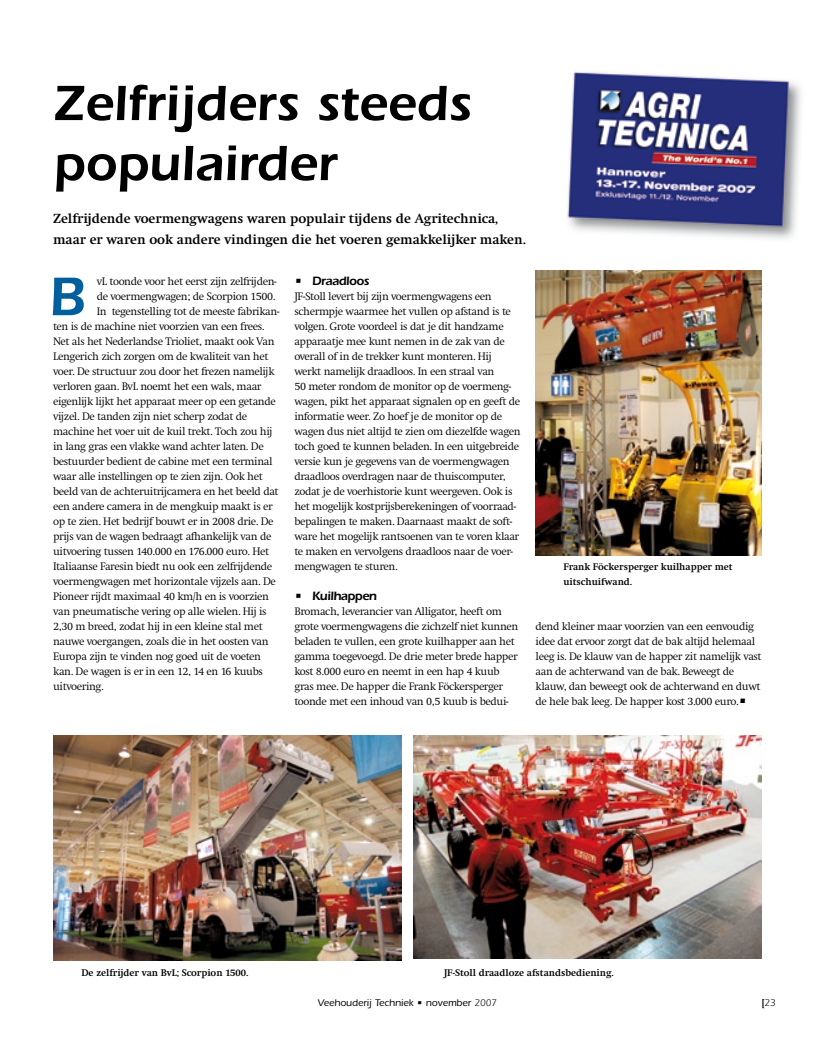
<style>
.page{position:relative;width:815px;height:1046px;background:#fff}
.page>*{position:absolute;margin:0;border:0;box-sizing:border-box;transform-origin:0 0}
.t1{font:600 56.25px "Itc Eras";color:#00609e}
.t2{font:600 51.25px/60px "Itc Eras";color:#000}
.t3{font:700 13.75px/21.2px "Swift";color:#000}
.t4{font:600 12.5px "Itc Eras";letter-spacing:-.035em;color:#000}
.t5{font:300 11.25px/15px "Swift";letter-spacing:-.035em;color:#000}
.t6{font:700 10px/15px "Swift";color:#000}
.t7{font:500 10px "Itc Eras";color:#000}
.t8{font:10px "Itc Eras";color:#000}
.s1{font-family:"Itc Eras";font-weight:700;font-size:12.5px}
.s2{font-weight:400}
.s3{font-family:"Swift";font-weight:800}
</style>
<div class="page">
<img style="left:567px;top:71px;width:234px;height:168px">
<img style="left:53px;top:735px;width:349px;height:225px">
<img style="left:414px;top:735px;width:348px;height:223px">
<img style="left:535px;top:270px;width:227px;height:285px">
<h2 class="t2" style="left:53px;top:73px;width:420px">Zelfrijders steeds populairder</h2>
<p class="t3" style="left:53px;top:208px;width:474px">Zelfrijdende voermengwagens waren populair tijdens de Agritechnica, maar er waren ook andere vindingen die het voeren gemakkelijker maken.</p>
<p class="t5" style="left:97px;top:274px;width:181px">vL toonde voor het eerst zijn zelfrijden-</p>
<p class="t5" style="left:97px;top:289px;width:180px">de voermengwagen; de Scorpion 1500.</p>
<p class="t5" style="left:97px;top:304px;width:184px">In tegenstelling tot de meeste fabrikan-</p>
<p class="t5" style="left:53px;top:319px;width:213px">ten is de machine niet voorzien van een frees.</p>
<p class="t5" style="left:53px;top:334px;width:223px">Net als het Nederlandse Trioliet, maakt ook Van</p>
<p class="t5" style="left:53px;top:349px;width:217px">Lengerich zich zorgen om de kwaliteit van het</p>
<p class="t5" style="left:53px;top:364px;width:223px">voer. De structuur zou door het frezen namelijk</p>
<p class="t5" style="left:53px;top:379px;width:210px">verloren gaan. BvL noemt het een wals, maar</p>
<p class="t5" style="left:53px;top:394px;width:224px">eigenlijk lijkt het apparaat meer op een getande</p>
<p class="t5" style="left:53px;top:409px;width:195px">vijzel. De tanden zijn niet scherp zodat de</p>
<p class="t5" style="left:53px;top:424px;width:221px">machine het voer uit de kuil trekt. Toch zou hij</p>
<p class="t5" style="left:53px;top:439px;width:212px">in lang gras een vlakke wand achter laten. De</p>
<p class="t5" style="left:53px;top:454px;width:221px">bestuurder bedient de cabine met een terminal</p>
<p class="t5" style="left:53px;top:469px;width:211px">waar alle instellingen op te zien zijn. Ook het</p>
<p class="t5" style="left:53px;top:484px;width:227px">beeld van de achteruitrijcamera en het beeld dat</p>
<p class="t5" style="left:53px;top:499px;width:221px">een andere camera in de mengkuip maakt is er</p>
<p class="t5" style="left:53px;top:514px;width:222px">op te zien. Het bedrijf bouwt er in 2008 drie. De</p>
<p class="t5" style="left:53px;top:529px;width:220px">prijs van de wagen bedraagt afhankelijk van de</p>
<p class="t5" style="left:53px;top:544px;width:218px">uitvoering tussen 140.000 en 176.000 euro. Het</p>
<p class="t5" style="left:53px;top:559px;width:221px">Italiaanse Faresin biedt nu ook een zelfrijdende</p>
<p class="t5" style="left:53px;top:574px;width:224px">voermengwagen met horizontale vijzels aan. De</p>
<p class="t5" style="left:53px;top:589px;width:217px">Pioneer rijdt maximaal 40 km/h en is voorzien</p>
<p class="t5" style="left:53px;top:604px;width:215px">van pneumatische vering op alle wielen. Hij is</p>
<p class="t5" style="left:53px;top:619px;width:211px">2,30 m breed, zodat hij in een kleine stal met</p>
<p class="t5" style="left:53px;top:634px;width:217px">nauwe voergangen, zoals die in het oosten van</p>
<p class="t5" style="left:53px;top:649px;width:209px">Europa zijn te vinden nog goed uit de voeten</p>
<p class="t5" style="left:53px;top:664px;width:211px">kan. De wagen is er in een 12, 14 en 16 kuubs</p>
<p class="t5" style="left:53px;top:679px;width:52px">uitvoering.</p>
<p class="t4" style="left:294px;top:274px;width:77px">• Draadloos</p>
<p class="t5" style="left:294px;top:289px;width:228px">JF-Stoll levert bij zijn voermengwagens een schermpje waarmee het vullen op afstand is te volgen. Grote voordeel is dat je dit handzame apparaatje mee kunt nemen in de zak van de overall of in de trekker kunt monteren. Hij werkt namelijk draadloos. In een straal van<br>50 meter rondom de monitor op de voermeng&shy;wagen, pikt het apparaat signalen op en geeft de informatie weer. Zo hoef je de monitor op de wagen dus niet altijd te zien om diezelfde wagen toch goed te kunnen beladen. In een uitgebreide versie kun je gegevens van de voermengwagen draadloos overdragen naar de thuiscomputer, zodat je de voerhistorie kunt weergeven. Ook is het mogelijk kostprijsberekeningen of voorraad&shy;bepalingen te maken. Daarnaast maakt de soft&shy;ware het mogelijk rantsoenen van te voren klaar te maken en vervolgens draadloos naar de voer&shy;mengwagen te sturen.</p>
<p class="t4" style="left:294px;top:589px;width:84px">• Kuilhappen</p>
<p class="t5" style="left:294px;top:604px;width:225px">Bromach, leverancier van Alligator, heeft om grote voermengwagens die zichzelf niet kunnen beladen te vullen, een grote kuilhapper aan het gamma toegevoegd. De drie meter brede happer kost 8.000 euro en neemt in een hap 4 kuub gras mee. De happer die Frank Föckersperger toonde met een inhoud van 0,5 kuub is bedui-</p>
<h1 class="t1" style="left:49px;top:264px;width:38px">B</h1>
<p class="t6" style="left:563px;top:559px;width:171px">Frank Föckersperger kuilhapper met uitschuifwand.</p>
<p class="t5" style="left:536px;top:619px;width:228px">dend kleiner maar voorzien van een eenvoudig idee dat ervoor zorgt dat de bak altijd helemaal leeg is. De klauw van de happer zit namelijk vast aan de achterwand van de bak. Beweegt de klauw, dan beweegt ook de achterwand en duwt de hele bak leeg. De happer kost 3.000 euro.<span class="s1">•</span></p>
<p class="t6" style="left:81px;top:964px;width:168px">De zelfrijder van BvL; Scorpion 1500.</p>
<p class="t6" style="left:444px;top:964px;width:171px">JF-Stoll draadloze afstandsbediening.</p>
<p class="t7" style="left:318px;top:996px;width:181px">Veehouderij Techniek • november <span class="s2">2007</span></p>
<p class="t8" style="left:762px;top:996px;width:15px"><span class="s3">[</span>23</p>
</div>
